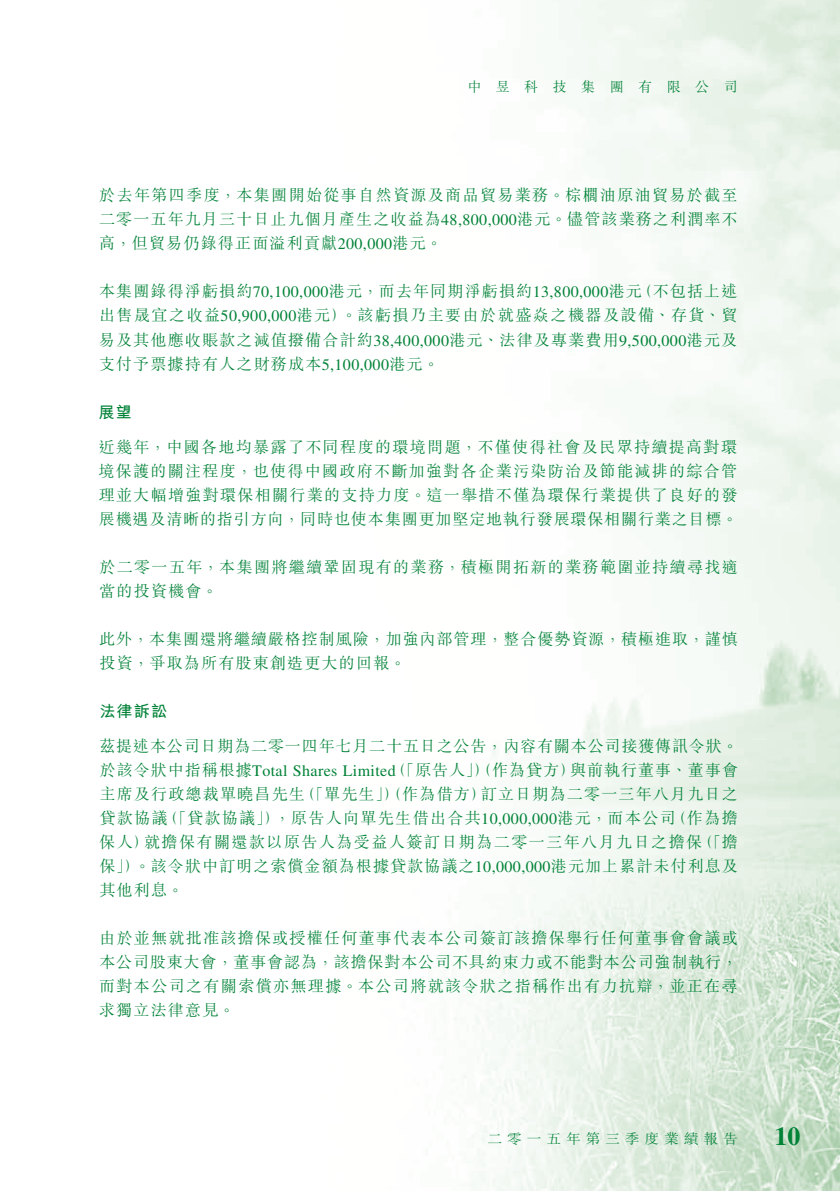
<style>
.page{position:relative;width:840px;height:1191px;background:#fff}
.page>*{position:absolute;margin:0;border:0;box-sizing:border-box;transform-origin:0 0}
.t1{font:700 26px "Times LT Std";color:#008237}
.t2{font:300 16px/24px "M Sung HK";letter-spacing:.075em;color:#008237}
.t3{font:300 16px/24px "M Sung HK";letter-spacing:.055em;color:#008237;text-align:right}
.t4{font:16px "Times LT Std";letter-spacing:.025em;color:#008237}
.t5{font:700 16px "M Hei HK";letter-spacing:.075em;color:#008237}
.t6{font:300 14px "M Sung HK";letter-spacing:.335em;color:#008237;scale:1.05 1}
.t7{font:300 14px "M Sung HK";letter-spacing:1.035em;color:#008237}
.s1{font-family:"Times LT Std";font-weight:400}
.s2{font-family:"M Sung HK";font-weight:300}
</style>
<div class="page">
<img style="left:464px;top:0;width:375px;height:1191px">
<p class="t7" style="left:467px;top:77px;width:272px">中昱科技集團有限公司</p>
<p class="t2" style="left:99px;top:183px;width:639px;text-align:justify">於去年第四季度，本集團開始從事自然資源及商品貿易業務。棕櫚油原油貿易於截至二零一五年九月三十日止九個月產生之收益為<span class="s1">48,800,000</span>港元。儘管該業務之利潤率不高，但貿易仍錄得正面溢利貢獻<span class="s1">200,000</span>港元。</p>
<p class="t2" style="left:636px;top:279px;width:103px">（不包括上述</p>
<p class="t2" style="left:99px;top:279px;width:639px">本集團錄得淨虧損約<span class="s1">70,100,000</span>港元，而去年同期淨虧損約<span class="s1">13,800,000</span>港元<br>出售晟宜之收益<span class="s1">50,900,000</span>港元）。該虧損乃主要由於就盛焱之機器及設備、存貨、貿易及其他應收賬款之減值撥備合計約<span class="s1">38,400,000</span>港元、法律及專業費用<span class="s1">9,500,000</span>港元及支付予票據持有人之財務成本<span class="s1">5,100,000</span>港元。</p>
<p class="t5" style="left:99px;top:400px;width:35px">展望</p>
<p class="t2" style="left:98px;top:434px;width:640px;text-align:justify">近幾年，中國各地均暴露了不同程度的環境問題，不僅使得社會及民眾持續提高對環境保護的關注程度，也使得中國政府不斷加強對各企業污染防治及節能減排的綜合管理並大幅增強對環保相關行業的支持力度。這一舉措不僅為環保行業提供了良好的發展機遇及清晰的指引方向，同時也使本集團更加堅定地執行發展環保相關行業之目標。</p>
<p class="t2" style="left:99px;top:554px;width:639px">於二零一五年，本集團將繼續鞏固現有的業務，積極開拓新的業務範圍並持續尋找適當的投資機會。</p>
<p class="t2" style="left:99px;top:626px;width:639px">此外，本集團還將繼續嚴格控制風險，加強內部管理，整合優勢資源，積極進取，謹慎投資，爭取為所有股東創造更大的回報。</p>
<p class="t5" style="left:99px;top:699px;width:69px">法律訴訟</p>
<p class="t3" style="left:99px;top:733px;width:640px">茲提述本公司日期為二零一四年七月二十五日之公告，內容有關本公司接獲傳訊令狀。與前執行董事、董事會</p>
<p class="t2" style="left:390px;top:757px;width:187px">（「原告人」）（作為貸方）</p>
<p class="t4" style="left:100px;top:762px;width:297px"><span class="s2">於該令狀中指稱根據</span>Total Shares Limited</p>
<p class="t2" style="left:299px;top:781px;width:188px">（「單先生」）（作為借方）</p>
<p class="t2" style="left:480px;top:781px;width:258px">訂立日期為二零一三年八月九日之</p>
<p class="t2" style="left:99px;top:781px;width:207px">主席及行政總裁單曉昌先生</p>
<p class="t2" style="left:99px;top:805px;width:70px">貸款協議</p>
<p class="t2" style="left:162px;top:805px;width:119px">（「貸款協議」）</p>
<p class="t2" style="left:670px;top:805px;width:69px">（作為擔</p>
<p class="t2" style="left:274px;top:805px;width:402px">，原告人向單先生借出合共<span class="s1">10,000,000</span>港元，而本公司</p>
<p class="t2" style="left:144px;top:829px;width:559px">就擔保有關還款以原告人為受益人簽訂日期為二零一三年八月九日之擔保</p>
<p class="t2" style="left:696px;top:829px;width:42px">（「擔</p>
<p class="t2" style="left:99px;top:829px;width:639px">保人）<br>保」）。該令狀中訂明之索償金額為根據貸款協議之<span class="s1">10,000,000</span>港元加上累計未付利息及其他利息。</p>
<p class="t2" style="left:99px;top:925px;width:640px;text-align:justify">由於並無就批准該擔保或授權任何董事代表本公司簽訂該擔保舉行任何董事會會議或本公司股東大會，董事會認為，該擔保對本公司不具約束力或不能對本公司強制執行，而對本公司之有關索償亦無理據。本公司將就該令狀之指稱作出有力抗辯，並正在尋求獨立法律意見。</p>
<p class="t6" style="left:487px;top:1129px;width:239px">二零一五年第三季度業績報告</p>
<h1 class="t1" style="left:774px;top:1120px;width:27px">10</h1>
</div>
